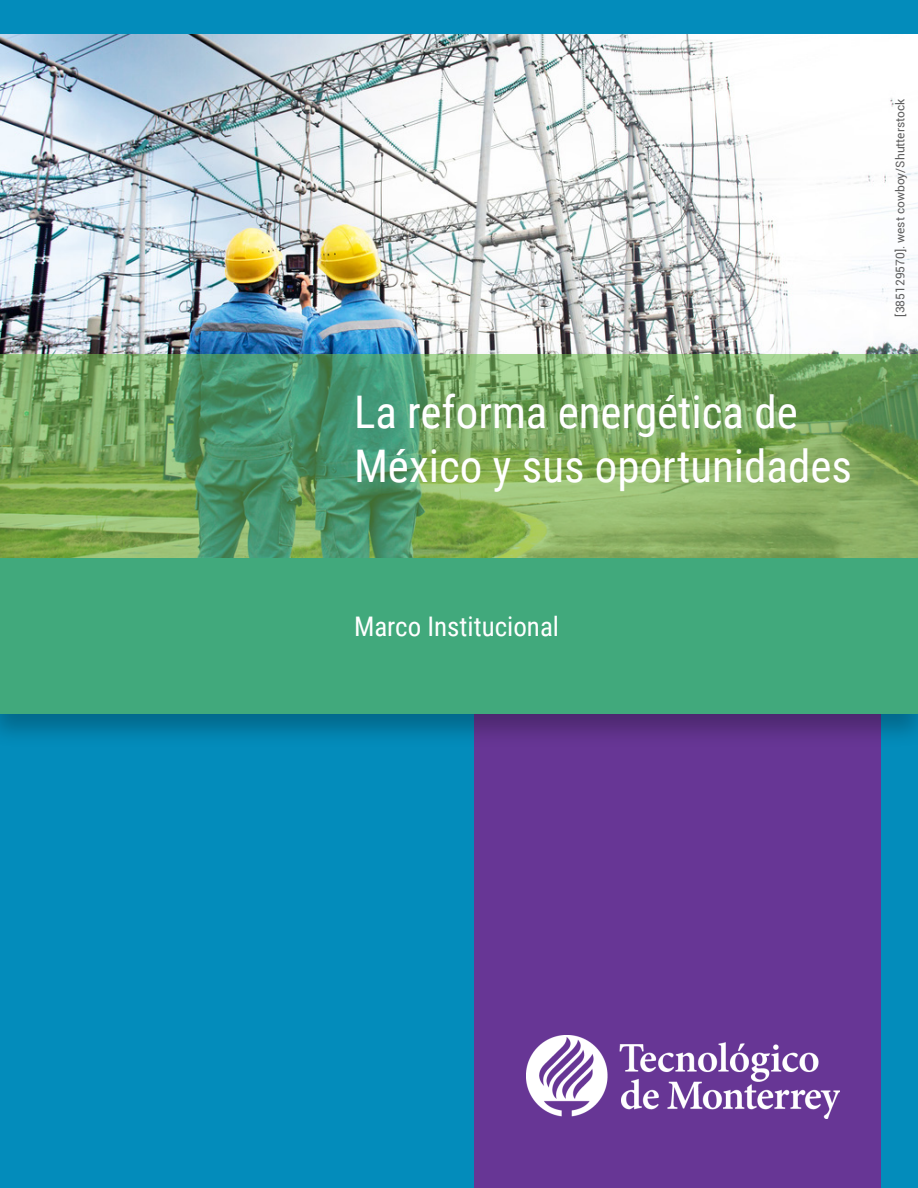
<style>
.page{position:relative;width:918px;height:1188px;background:#fff}
.page>*{position:absolute;margin:0;border:0;box-sizing:border-box;transform-origin:0 0}
.Cover_H1{font:45px/54px "Roboto Condensed";color:#fff}
.Cover_H1-2{font:27px "Roboto Condensed";color:#fff}
.t1{font:12px "Roboto";color:#5e5e5e}
</style>
<div class="page">
<div style="left:1px;top:1px;width:916px;height:1186px;background:#038cbb"></div>
<div style="left:474px;top:714px;width:406px;height:474px;background:#673695"></div>
<img style="left:0;top:35px;width:918px;height:314px">
<img style="left:527px;top:1035px;width:313px;height:83px">
<div style="left:0;top:349px;width:918px;height:400px;background:#000;opacity:.45"></div>
<svg style="left:0;top:355px;width:918px;height:359px"></svg>
<p class="Cover_H1" style="left:354px;top:384px;width:499px">La reforma energética de<br>México y sus oportunidades</p>
<p class="t1" style="left:892px;top:316px;width:219px;rotate:-90deg">[385129570]. west cowboy/Shutterstock</p>
<p class="Cover_H1-2" style="left:354px;top:608px;width:207px">Marco Institucional</p>
</div>
